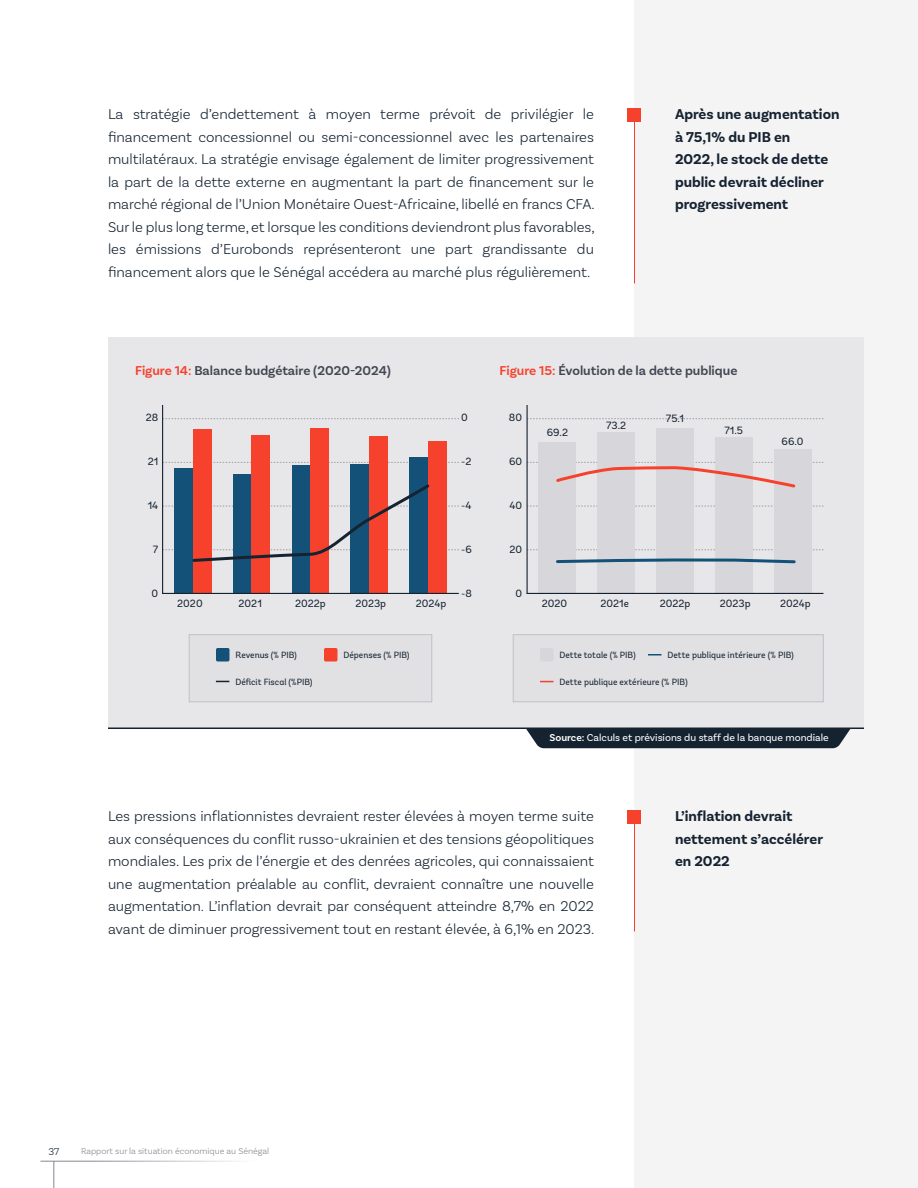
<style>
.page{position:relative;width:918px;height:1188px;background:#fff}
.page>*{position:absolute;margin:0;border:0;box-sizing:border-box;transform-origin:0 0}
.t1{font:300 15px/22.5px "Basic Sans";color:#152331;text-align:justify}
.t2{font:700 15px/22.5px "Basic Sans";color:#152331}
.t3{font:600 13.5px "Basic Sans";color:#414653}
.t4{font:10.5px "Andes";color:#152331}
.t5{font:10.5px "Basic Sans";color:#fff}
.t6{font:300 10.5px "Basic Sans";color:#152331}
.t7{font:9px "Andes";color:#152331}
.t8{font:300 9px "Basic Sans";color:#868791}
.s1{color:#f6412c}
.s2{font-weight:600}
</style>
<div class="page">
<div style="left:634px;top:0;width:284px;height:1188px;background:#f5f4f5"></div>
<svg style="left:54px;top:1162px;width:1px;height:26px"></svg>
<hr style="left:40px;top:1161px;width:230px;height:1px;background:#868791">
<hr style="left:634px;top:122px;width:1px;height:162px;background:#f6412c">
<div style="left:628px;top:108px;width:13px;height:14px;background:#f6412c"></div>
<div style="left:526px;top:729px;width:325px;height:19px;background:#152331"></div>
<div style="left:108px;top:338px;width:756px;height:391px;background:#e7e7e9"></div>
<hr style="left:108px;top:728px;width:756px;height:1px;background:#152331">
<svg style="left:163px;top:418px;width:296px;height:1px"></svg>
<svg style="left:163px;top:462px;width:296px;height:1px"></svg>
<hr style="left:162px;top:405px;width:1px;height:189px;background:#152331">
<div style="left:189px;top:634px;width:243px;height:68px;background:#e0e0e2"></div>
<div style="left:216px;top:648px;width:14px;height:14px;background:#135179;border-radius:2px"></div>
<div style="left:324px;top:648px;width:14px;height:14px;background:#f6412c;border-radius:2px"></div>
<svg style="left:216px;top:681px;width:13px;height:1px"></svg>
<div style="left:410px;top:458px;width:18px;height:136px;background:#135179"></div>
<div style="left:428px;top:441px;width:19px;height:153px;background:#f6412c"></div>
<div style="left:351px;top:464px;width:18px;height:130px;background:#135179"></div>
<div style="left:369px;top:436px;width:19px;height:158px;background:#f6412c"></div>
<div style="left:292px;top:465px;width:18px;height:129px;background:#135179"></div>
<div style="left:310px;top:428px;width:19px;height:166px;background:#f6412c"></div>
<div style="left:233px;top:474px;width:19px;height:120px;background:#135179"></div>
<div style="left:252px;top:435px;width:18px;height:159px;background:#f6412c"></div>
<div style="left:174px;top:468px;width:19px;height:126px;background:#135179"></div>
<div style="left:193px;top:429px;width:19px;height:165px;background:#f6412c"></div>
<svg style="left:163px;top:483px;width:296px;height:80px"></svg>
<hr style="left:162px;top:593px;width:297px;height:1px;background:#152331">
<svg style="left:528px;top:418px;width:296px;height:1px"></svg>
<svg style="left:528px;top:506px;width:296px;height:1px"></svg>
<svg style="left:528px;top:549px;width:296px;height:1px"></svg>
<hr style="left:527px;top:405px;width:1px;height:189px;background:#152331">
<div style="left:513px;top:634px;width:311px;height:68px;background:#e0e0e2"></div>
<div style="left:540px;top:648px;width:14px;height:14px;background:#d7d6da;border-radius:2px"></div>
<svg style="left:540px;top:681px;width:14px;height:1px"></svg>
<svg style="left:648px;top:654px;width:14px;height:2px"></svg>
<div style="left:628px;top:810px;width:13px;height:14px;background:#f6412c"></div>
<hr style="left:634px;top:824px;width:1px;height:108px;background:#f6412c">
<div style="left:774px;top:449px;width:37px;height:145px;background:#d7d6da"></div>
<div style="left:715px;top:437px;width:37px;height:157px;background:#d7d6da"></div>
<div style="left:656px;top:428px;width:38px;height:166px;background:#d7d6da"></div>
<div style="left:598px;top:432px;width:37px;height:162px;background:#d7d6da"></div>
<div style="left:539px;top:443px;width:37px;height:151px;background:#d7d6da"></div>
<svg style="left:527px;top:462px;width:297px;height:27px"></svg>
<svg style="left:556px;top:557px;width:240px;height:8px"></svg>
<hr style="left:527px;top:593px;width:297px;height:1px;background:#152331">
<p class="t1" style="left:108px;top:103px;width:488px">La stratégie d’endettement à moyen terme prévoit de privilégier le financement concessionnel ou semi-concessionnel avec les partenaires multilatéraux. La stratégie envisage également de limiter progressivement la part de la dette externe en augmentant la part de financement sur le marché régional de l’Union Monétaire Ouest-Africaine, libellé en francs CFA.<br>Sur le plus long terme, et lorsque les conditions deviendront plus favorables, les émissions d’Eurobonds représenteront une part grandissante du financement alors que le Sénégal accédera au marché plus régulièrement.</p>
<p class="t2" style="left:675px;top:103px;width:166px">Après une augmentation à 75,1% du PIB en<br>2022, le stock de dette public devrait décliner progressivement</p>
<p class="t3" style="left:135px;top:362px;width:257px"><span class="s1">Figure 14:</span> Balance budgétaire (2020-2024)</p>
<p class="t3" style="left:500px;top:362px;width:239px"><span class="s1">Figure 15:</span> Évolution de la dette publique</p>
<p class="t4" style="left:146px;top:411px;width:14px">28</p>
<p class="t4" style="left:148px;top:455px;width:12px">21</p>
<p class="t4" style="left:148px;top:499px;width:12px">14</p>
<p class="t4" style="left:153px;top:543px;width:7px">7</p>
<p class="t4" style="left:152px;top:587px;width:8px">0</p>
<p class="t4" style="left:461px;top:411px;width:8px">0</p>
<p class="t4" style="left:461px;top:455px;width:12px">-2</p>
<p class="t4" style="left:461px;top:499px;width:12px">-4</p>
<p class="t4" style="left:461px;top:543px;width:12px">-6</p>
<p class="t4" style="left:461px;top:587px;width:12px">-8</p>
<p class="t4" style="left:509px;top:411px;width:15px">80</p>
<p class="t4" style="left:509px;top:455px;width:15px">60</p>
<p class="t4" style="left:509px;top:499px;width:14px">40</p>
<p class="t4" style="left:509px;top:543px;width:14px">20</p>
<p class="t4" style="left:515px;top:587px;width:8px">0</p>
<p class="t4" style="left:547px;top:426px;width:23px">69.2</p>
<p class="t4" style="left:606px;top:419px;width:22px">73.2</p>
<p class="t4" style="left:666px;top:412px;width:20px">75.1</p>
<p class="t4" style="left:724px;top:424px;width:20px">71.5</p>
<p class="t4" style="left:782px;top:435px;width:23px">66.0</p>
<p class="t4" style="left:177px;top:597px;width:27px">2020</p>
<p class="t4" style="left:239px;top:597px;width:25px">2021</p>
<p class="t4" style="left:295px;top:597px;width:32px">2022p</p>
<p class="t4" style="left:355px;top:597px;width:32px">2023p</p>
<p class="t4" style="left:416px;top:597px;width:32px">2024p</p>
<p class="t4" style="left:542px;top:597px;width:27px">2020</p>
<p class="t4" style="left:601px;top:597px;width:30px">2021e</p>
<p class="t4" style="left:660px;top:597px;width:32px">2022p</p>
<p class="t4" style="left:720px;top:597px;width:32px">2023p</p>
<p class="t4" style="left:780px;top:597px;width:32px">2024p</p>
<p class="t7" style="left:236px;top:650px;width:63px">Revenus (% PIB)</p>
<p class="t7" style="left:235px;top:676px;width:79px">Déficit Fiscal (%PIB)</p>
<p class="t7" style="left:344px;top:650px;width:68px">Dépenses (% PIB)</p>
<p class="t7" style="left:668px;top:650px;width:128px">Dette publique intérieure (% PIB)</p>
<p class="t7" style="left:560px;top:650px;width:78px">Dette totale (% PIB)</p>
<p class="t7" style="left:560px;top:676px;width:130px">Dette publique extérieure (% PIB)</p>
<p class="t5" style="left:550px;top:731px;width:281px"><span class="s2">Source:</span> Calculs et prévisions du staff de la banque mondiale</p>
<p class="t1" style="left:108px;top:805px;width:488px">Les pressions inflationnistes devraient rester élevées à moyen terme suite aux conséquences du conflit russo-ukrainien et des tensions géopolitiques mondiales. Les prix de l’énergie et des denrées agricoles, qui connaissaient une augmentation préalable au conflit, devraient connaître une nouvelle augmentation. L’inflation devrait par conséquent atteindre 8,7% en 2022 avant de diminuer progressivement tout en restant élevée, à 6,1% en 2023.</p>
<p class="t2" style="left:675px;top:805px;width:150px">L’inflation devrait nettement s’accélérer en 2022</p>
<p class="t6" style="left:48px;top:1146px;width:13px">37</p>
<p class="t8" style="left:81px;top:1146px;width:190px">Rapport sur la situation économique au Sénégal</p>
</div>
